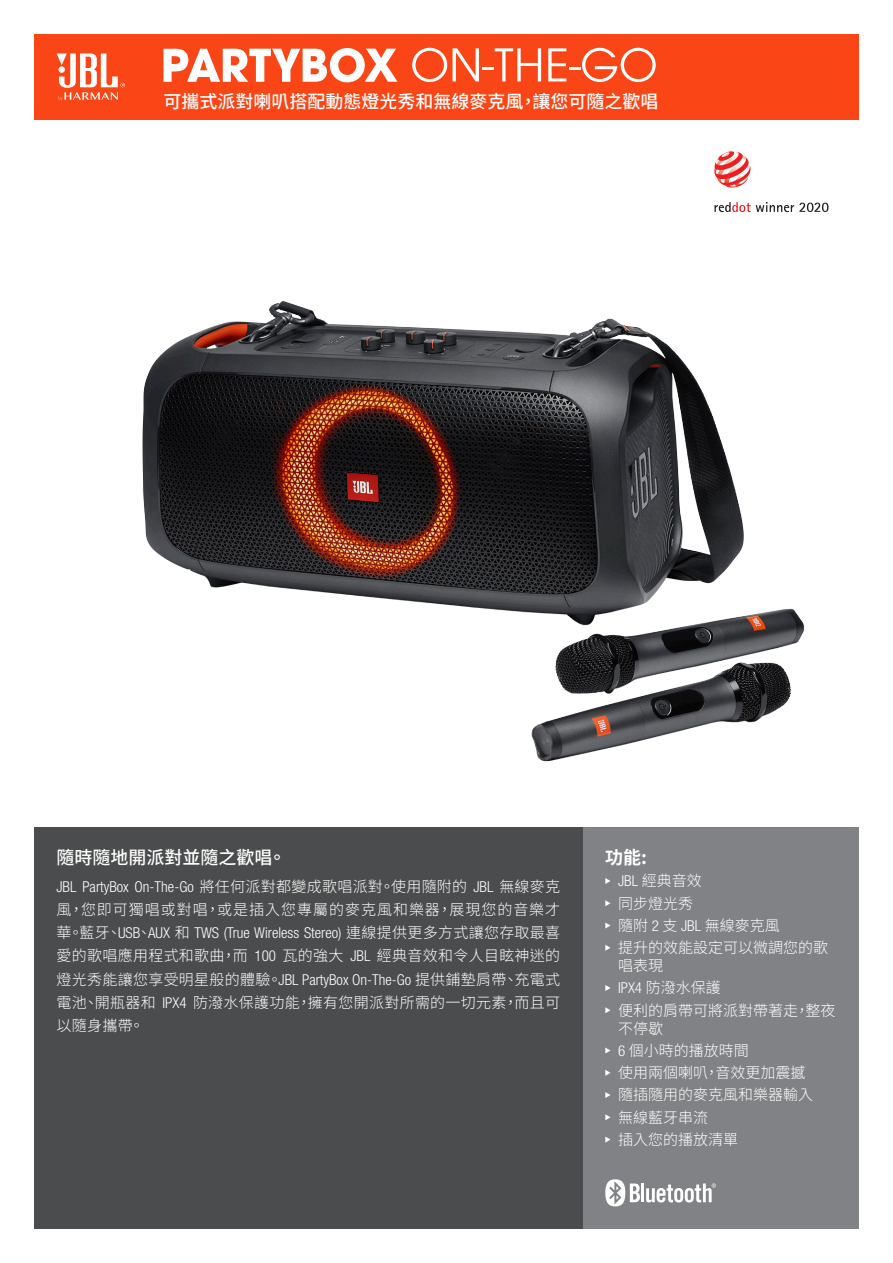
<style>
.page{position:relative;width:893px;height:1263px;background:#fff}
.page>*{position:absolute;margin:0;border:0;box-sizing:border-box;transform-origin:0 0}
.t1{font:500 18px "Noto Sans CJ Ktc";color:#fff}
.t2{font:700 18px "Noto Sans CJ Ksc";color:#fff}
.t3{font:300 15px/23.2px "Noto Sans CJ Ktc";color:#fff}
.s1{font-family:"Helvetica Neue LT Pro";font-stretch:condensed}
</style>
<div class="page">
<img style="left:57px;top:119px;width:767px;height:643px">
<div style="left:34px;top:34px;width:825px;height:85px;background:#fa4616"></div>
<svg style="left:57px;top:53px;width:68px;height:48px"></svg>
<div style="left:583px;top:827px;width:276px;height:402px;background:#808285"></div>
<svg style="left:605px;top:878px;width:5px;height:6px"></svg>
<svg style="left:605px;top:900px;width:5px;height:6px"></svg>
<svg style="left:605px;top:922px;width:5px;height:6px"></svg>
<svg style="left:605px;top:945px;width:5px;height:6px"></svg>
<svg style="left:605px;top:985px;width:5px;height:6px"></svg>
<svg style="left:605px;top:1007px;width:5px;height:6px"></svg>
<svg style="left:605px;top:1047px;width:5px;height:6px"></svg>
<svg style="left:605px;top:1070px;width:5px;height:6px"></svg>
<svg style="left:605px;top:1092px;width:5px;height:6px"></svg>
<svg style="left:605px;top:1114px;width:5px;height:6px"></svg>
<svg style="left:605px;top:1136px;width:5px;height:6px"></svg>
<div style="left:34px;top:827px;width:549px;height:402px;background:#4b4c4d"></div>
<hr style="left:641px;top:1183px;width:3px;height:19px;background:#fff">
<svg style="left:646px;top:1183px;width:70px;height:19px"></svg>
<svg style="left:605px;top:1179px;width:35px;height:27px"></svg>
<svg style="left:163px;top:48px;width:234px;height:34px"></svg>
<svg style="left:412px;top:48px;width:35px;height:34px"></svg>
<svg style="left:453px;top:48px;width:88px;height:33px"></svg>
<svg style="left:548px;top:48px;width:108px;height:34px"></svg>
<div style="left:707px;top:144px;width:128px;height:75px;background:#fff;border-radius:2px"></div>
<svg style="left:714px;top:151px;width:37px;height:36px"></svg>
<svg style="left:714px;top:202px;width:114px;height:10px"></svg>
<p class="t1" style="left:163px;top:91px;width:496px">可攜式派對喇叭搭配動態燈光秀和無線麥克風，讓您可隨之歡唱</p>
<p class="t1" style="left:57px;top:847px;width:231px">隨時隨地開派對並隨之歡唱。</p>
<p class="t3" style="left:57px;top:875px;width:505px;text-align:justify"><span class="s1">JBL PartyBox On-The-Go</span> 將任何派對都變成歌唱派對。使用隨附的 <span class="s1">JBL</span> 無線麥克風，您即可獨唱或對唱，或是插入您專屬的麥克風和樂器，展現您的音樂才華。藍牙、<span class="s1">USB</span>、<span class="s1">AUX</span> 和 <span class="s1">TWS (True Wireless Stereo)</span> 連線提供更多方式讓您存取最喜愛的歌唱應用程式和歌曲，而 <span class="s1">100</span> 瓦的強大 <span class="s1">JBL</span> 經典音效和令人目眩神迷的燈光秀能讓您享受明星般的體驗。<span class="s1">JBL PartyBox On-The-Go</span> 提供鋪墊肩帶、充電式電池、開瓶器和 <span class="s1">IPX4</span> 防潑水保護功能，擁有您開派對所需的一切元素，而且可以隨身攜帶。</p>
<p class="t2" style="left:605px;top:847px;width:43px">功能:</p>
<p class="t3" style="left:618px;top:869px;width:85px"><span class="s1">JBL</span> 經典音效</p>
<p class="t3" style="left:618px;top:892px;width:76px">同步燈光秀</p>
<p class="t3" style="left:618px;top:914px;width:163px">隨附 <span class="s1">2</span> 支 <span class="s1">JBL</span> 無線麥克風</p>
<p class="t3" style="left:618px;top:939px;width:211px;line-height:18px">提升的效能設定可以微調您的歌唱表現</p>
<p class="t3" style="left:618px;top:976px;width:104px"><span class="s1">IPX4</span> 防潑水保護</p>
<p class="t3" style="left:618px;top:1001px;width:219px;line-height:18px">便利的肩帶可將派對帶著走，整夜不停歇</p>
<p class="t3" style="left:618px;top:1039px;width:132px"><span class="s1">6</span> 個小時的播放時間</p>
<p class="t3" style="left:618px;top:1061px;width:189px">使用兩個喇叭，音效更加震撼</p>
<p class="t3" style="left:618px;top:1083px;width:196px">隨插隨用的麥克風和樂器輸入</p>
<p class="t3" style="left:618px;top:1106px;width:91px">無線藍牙串流</p>
<p class="t3" style="left:618px;top:1128px;width:121px">插入您的播放清單</p>
</div>
